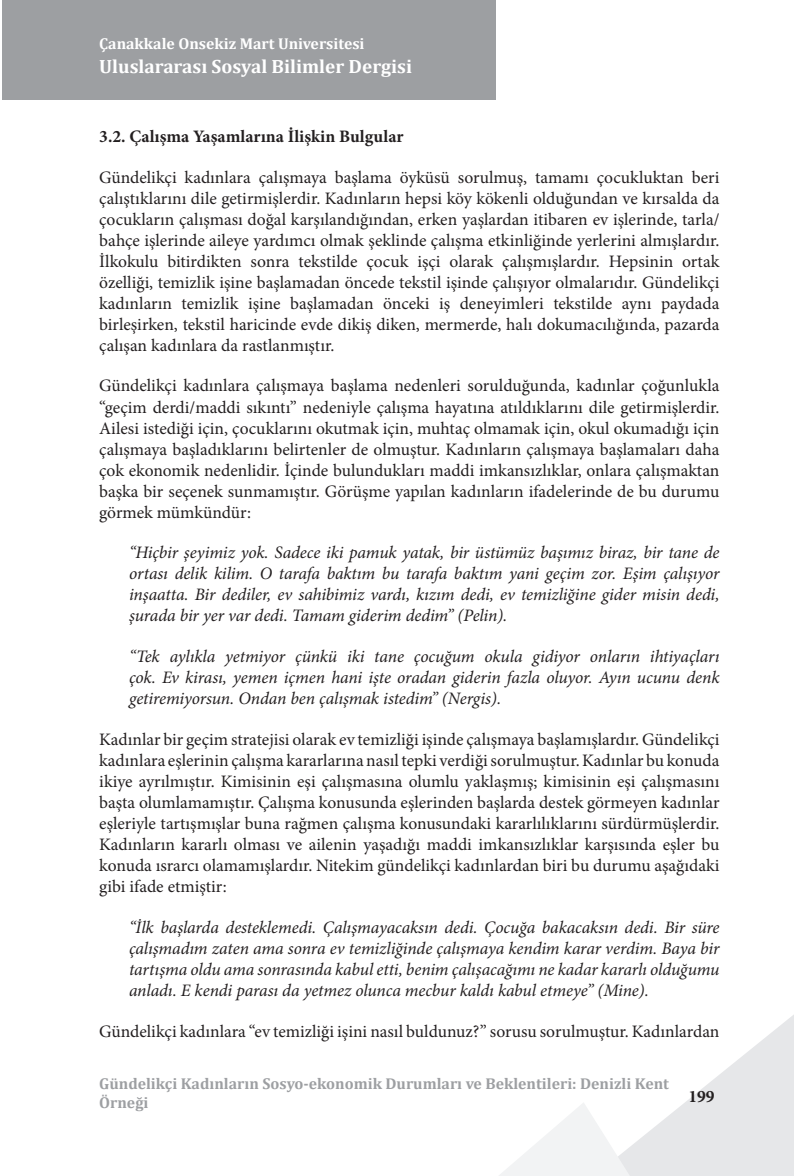
<style>
.page{position:relative;width:794px;height:1176px;background:#fff}
.page>*{position:absolute;margin:0;border:0;box-sizing:border-box;transform-origin:0 0}
.t1{font:700 19.25px "Cambria";color:#fff}
.t2{font:17.5px/21px "Minion Pro";color:#231f20;text-align:justify}
.t3{font:italic 17.5px/21px "Minion Pro";letter-spacing:-.005em;color:#231f20;text-align:justify}
.t4{font:700 17.5px "Minion Pro";color:#231f20}
.t5{font:700 15.75px/18.9px "Cambria";color:#9d9fa2}
.t6{font:700 15.75px "Cambria";color:#fff}
</style>
<div class="page">
<svg style="left:639px;top:1015px;width:155px;height:161px;fill:#e6e7e9"></svg>
<svg style="left:499px;top:1103px;width:140px;height:73px"></svg>
<div style="left:2px;top:0;width:494px;height:99px;background:#9d9fa2"></div>
<p class="t6" style="left:99px;top:33px;width:267px">Çanakkale Onsekiz Mart Universitesi</p>
<p class="t1" style="left:99px;top:52px;width:314px">Uluslararası Sosyal Bilimler Dergisi</p>
<p class="t4" style="left:99px;top:124px;width:306px">3.2. Çalışma Yaşamlarına İlişkin Bulgular</p>
<p class="t2" style="left:99px;top:167px;width:622px">Gündelikçi kadınlara çalışmaya başlama öyküsü sorulmuş, tamamı çocukluktan beri çalıştıklarını dile getirmişlerdir. Kadınların hepsi köy kökenli olduğundan ve kırsalda da çocukların çalışması doğal karşılandığından, erken yaşlardan itibaren ev işlerinde, tarla/ bahçe işlerinde aileye yardımcı olmak şeklinde çalışma etkinliğinde yerlerini almışlardır.<br>İlkokulu bitirdikten sonra tekstilde çocuk işçi olarak çalışmışlardır. Hepsinin ortak özelliği, temizlik işine başlamadan öncede tekstil işinde çalışıyor olmalarıdır. Gündelikçi kadınların temizlik işine başlamadan önceki iş deneyimleri tekstilde aynı paydada birleşirken, tekstil haricinde evde dikiş diken, mermerde, halı dokumacılığında, pazarda çalışan kadınlara da rastlanmıştır.</p>
<p class="t2" style="left:99px;top:375px;width:622px">Gündelikçi kadınlara çalışmaya başlama nedenleri sorulduğunda, kadınlar çoğunlukla “geçim derdi/maddi sıkıntı” nedeniyle çalışma hayatına atıldıklarını dile getirmişlerdir.<br>Ailesi istediği için, çocuklarını okutmak için, muhtaç olmamak için, okul okumadığı için çalışmaya başladıklarını belirtenler de olmuştur. Kadınların çalışmaya başlamaları daha çok ekonomik nedenlidir. İçinde bulundukları maddi imkansızlıklar, onlara çalışmaktan başka bir seçenek sunmamıştır. Görüşme yapılan kadınların ifadelerinde de bu durumu görmek mümkündür:</p>
<p class="t3" style="left:129px;top:542px;width:592px">“Hiçbir şeyimiz yok. Sadece iki pamuk yatak, bir üstümüz başımız biraz, bir tane de ortası delik kilim. O tarafa baktım bu tarafa baktım yani geçim zor. Eşim çalışıyor inşaatta. Bir dediler, ev sahibimiz vardı, kızım dedi, ev temizliğine gider misin dedi, şurada bir yer var dedi. Tamam giderim dedim” (Pelin).</p>
<p class="t3" style="left:129px;top:646px;width:592px">“Tek aylıkla yetmiyor çünkü iki tane çocuğum okula gidiyor onların ihtiyaçları çok. Ev kirası, yemen içmen hani işte oradan giderin fazla oluyor. Ayın ucunu denk getiremiyorsun. Ondan ben çalışmak istedim” (Nergis).</p>
<p class="t2" style="left:99px;top:729px;width:622px">Kadınlar bir geçim stratejisi olarak ev temizliği işinde çalışmaya başlamışlardır. Gündelikçi kadınlara eşlerinin çalışma kararlarına nasıl tepki verdiği sorulmuştur. Kadınlar bu konuda ikiye ayrılmıştır. Kimisinin eşi çalışmasına olumlu yaklaşmış; kimisinin eşi çalışmasını başta olumlamamıştır. Çalışma konusunda eşlerinden başlarda destek görmeyen kadınlar eşleriyle tartışmışlar buna rağmen çalışma konusundaki kararlılıklarını sürdürmüşlerdir.<br>Kadınların kararlı olması ve ailenin yaşadığı maddi imkansızlıklar karşısında eşler bu konuda ısrarcı olamamışlardır. Nitekim gündelikçi kadınlardan biri bu durumu aşağıdaki gibi ifade etmiştir:</p>
<p class="t3" style="left:129px;top:917px;width:592px">“İlk başlarda desteklemedi. Çalışmayacaksın dedi. Çocuğa bakacaksın dedi. Bir süre çalışmadım zaten ama sonra ev temizliğinde çalışmaya kendim karar verdim. Baya bir tartışma oldu ama sonrasında kabul etti, benim çalışacağımı ne kadar kararlı olduğumu anladı. E kendi parası da yetmez olunca mecbur kaldı kabul etmeye” (Mine).</p>
<p class="t2" style="left:99px;top:1021px;width:622px">Gündelikçi kadınlara “ev temizliği işini nasıl buldunuz?” sorusu sorulmuştur. Kadınlardan</p>
<p class="t5" style="left:99px;top:1073px;width:571px">Gündelikçi Kadınların Sosyo-ekonomik Durumları ve Beklentileri: Denizli Kent<br>Örneği</p>
<p class="t4" style="left:688px;top:1084px;width:28px">199</p>
</div>
